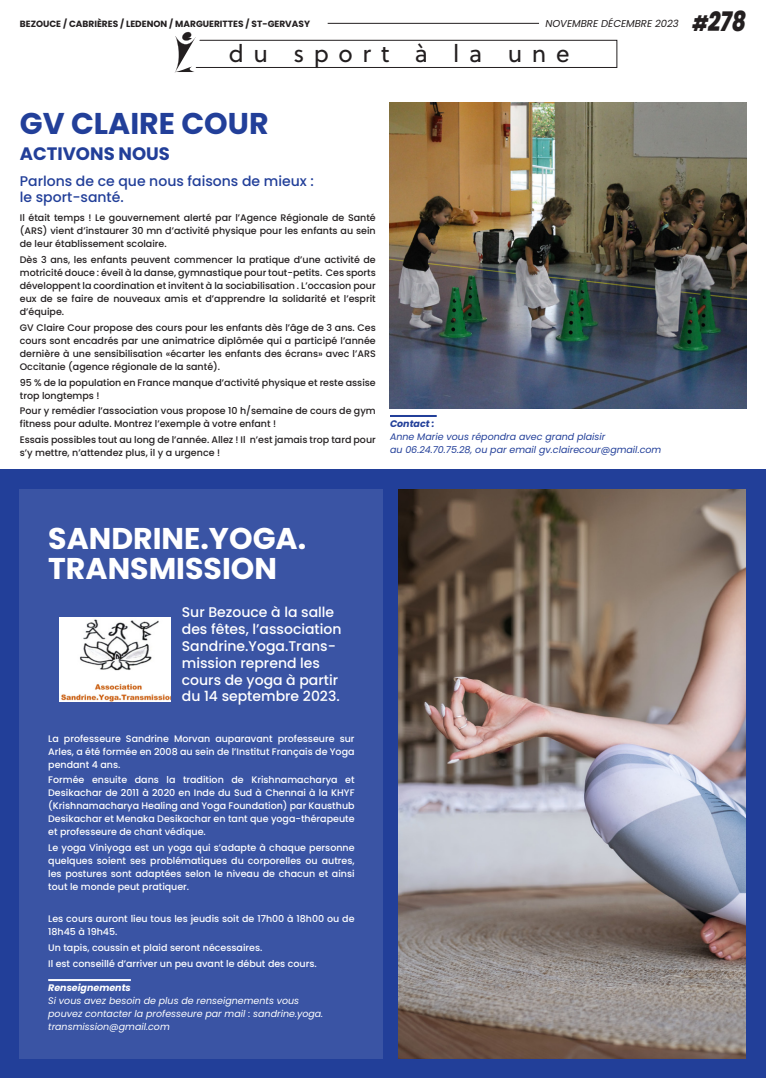
<style>
.page{position:relative;width:766px;height:1078px;background:#fff}
.page>*{position:absolute;margin:0;border:0;box-sizing:border-box;transform-origin:0 0}
.GRAND_TITRE_-_BLEU{font:700 30px/30px "Poppins";color:#fff}
.GRAND_TITRE_-_BLEU-2{font:700 30px "Poppins";color:#223f99}
.t1{font:24.1px "Soleil";letter-spacing:.4em;color:#231f20}
.PETIT_TITRE{font:700 18px "Poppins";color:#223f99}
.GRAND_TITRE_-_BLEU-3{font:500 14px/16.8px "Poppins";color:#fff}
.SOUS_TITRE{font:500 14px/16.8px "Poppins";color:#223f99}
.t2{font:italic 10px "Poppins";color:#231f20}
.t3{font:500 9.5px/13px "Poppins";color:#231f20;text-align:justify}
.t4{font:500 9.5px/13px "Poppins";color:#fff;text-align:justify}
.CONTACT_-_MAIL{font:italic 9.5px/13px "Poppins";color:#fff}
.CONTACT_-_MAIL-2{font:italic 9.5px "Poppins";color:#223f99}
.CONTACT_-_NOM{font:italic 700 9.5px "Poppins";color:#fff}
.CONTACT_-_NOM-2{font:italic 700 9.5px "Poppins";color:#223f99}
.t5{font:700 9px "Poppins";color:#231f20}
.s1{font-weight:800;font-size:21.2px}
.s2{font-weight:800;font-size:27.3px}
</style>
<div class="page">
<hr style="left:327px;top:23px;width:212px;height:1px;background:#231f20">
<hr style="left:390px;top:415px;width:46px;height:2px;background:#223f99">
<div style="left:0;top:469px;width:765px;height:608px;background:#223f99"></div>
<svg style="left:175px;top:32px;width:442px;height:41px"></svg>
<img style="left:389px;top:102px;width:357px;height:306px">
<img style="left:398px;top:489px;width:347px;height:569px">
<div style="left:20px;top:488px;width:363px;height:570px;background:#3a54a4"></div>
<hr style="left:48px;top:978px;width:83px;height:2px;background:#fff">
<img style="left:60px;top:617px;width:110px;height:84px">
<p class="t5" style="left:20px;top:18px;width:291px">BEZOUCE / CABRIÈRES / LEDENON / MARGUERITTES / ST-GERVASY</p>
<p class="t2" style="left:545px;top:18px;width:202px">NOVEMBRE DÉCEMBRE 2023 <span class="s1">#</span><span class="s2">278</span></p>
<p class="t1" style="left:229px;top:36px;width:342px">du sport à la une</p>
<p class="GRAND_TITRE_-_BLEU-2" style="left:20px;top:106px;width:250px">GV CLAIRE COUR</p>
<p class="PETIT_TITRE" style="left:20px;top:143px;width:152px">ACTIVONS NOUS</p>
<p class="SOUS_TITRE" style="left:20px;top:172px;width:295px">Parlons de ce que nous faisons de mieux : le sport-santé.</p>
<p class="t3" style="left:20px;top:211px;width:357px">Il était temps ! Le gouvernement alerté par l’Agence Régionale de Santé (ARS) vient d’instaurer 30 mn d’activité physique pour les enfants au sein de leur établissement scolaire.</p>
<p class="t3" style="left:20px;top:253px;width:357px">Dès 3 ans, les enfants peuvent commencer la pratique d’une activité de motricité douce : éveil à la danse, gymnastique pour tout-petits. Ces sports développent la coordination et invitent à la sociabilisation . L’occasion pour eux de se faire de nouveaux amis et d’apprendre la solidarité et l’esprit d’équipe.</p>
<p class="t3" style="left:20px;top:321px;width:357px">GV Claire Cour propose des cours pour les enfants dès l’âge de 3 ans. Ces cours sont encadrés par une animatrice diplômée qui a participé l’année dernière à une sensibilisation «écarter les enfants des écrans» avec l’ARS Occitanie (agence régionale de la santé).</p>
<p class="t3" style="left:20px;top:376px;width:357px">95 % de la population en France manque d’activité physique et reste assise trop longtemps !</p>
<p class="t3" style="left:20px;top:404px;width:357px">Pour y remédier l’association vous propose 10 h/semaine de cours de gym fitness pour adulte. Montrez l’exemple à votre enfant !</p>
<p class="t3" style="left:20px;top:433px;width:357px">Essais possibles tout au long de l’année. Allez ! Il n’est jamais trop tard pour s’y mettre, n’attendez plus, il y a urgence !</p>
<p class="CONTACT_-_NOM-2" style="left:390px;top:418px;width:46px">Contact :</p>
<p class="CONTACT_-_MAIL-2" style="left:390px;top:431px;width:217px">Anne Marie vous répondra avec grand plaisir</p>
<p class="CONTACT_-_MAIL-2" style="left:390px;top:444px;width:273px">au 06.24.70.75.28, ou par email gv.clairecour@gmail.com</p>
<p class="GRAND_TITRE_-_BLEU" style="left:48px;top:523px;width:259px">SANDRINE.YOGA.<br>TRANSMISSION</p>
<p class="GRAND_TITRE_-_BLEU-3" style="left:182px;top:604px;width:161px">Sur Bezouce à la salle des fêtes, l’association<br>Sandrine.Yoga.Trans&shy;mission reprend les cours de yoga à partir du 14 septembre 2023.</p>
<p class="t4" style="left:48px;top:731px;width:308px">La professeure Sandrine Morvan auparavant professeure sur Arles, a été formée en 2008 au sein de l’Institut Français de Yoga pendant 4 ans.</p>
<p class="t4" style="left:48px;top:773px;width:308px">Formée ensuite dans la tradition de Krishnamacharya et Desikachar de 2011 à 2020 en Inde du Sud à Chennai à la KHYF (Krishnamacharya Healing and Yoga Foundation) par Kausthub Desikachar et Menaka Desikachar en tant que yoga-thérapeute et professeure de chant védique.</p>
<p class="t4" style="left:48px;top:841px;width:308px">Le yoga Viniyoga est un yoga qui s’adapte à chaque personne quelques soient ses problématiques du corporelles ou autres, les postures sont adaptées selon le niveau de chacun et ainsi tout le monde peut pratiquer.</p>
<p class="t4" style="left:48px;top:912px;width:308px">Les cours auront lieu tous les jeudis soit de 17h00 à 18h00 ou de<br>18h45 à 19h45.</p>
<p class="t4" style="left:48px;top:940px;width:216px">Un tapis, coussin et plaid seront nécessaires.</p>
<p class="t4" style="left:48px;top:956px;width:270px">Il est conseillé d’arriver un peu avant le début des cours.</p>
<p class="CONTACT_-_NOM" style="left:48px;top:981px;width:84px">Renseignements</p>
<p class="CONTACT_-_MAIL" style="left:48px;top:994px;width:276px">Si vous avez besoin de plus de renseignements vous pouvez contacter la professeure par mail : sandrine.yoga. transmission@gmail.com</p>
</div>
